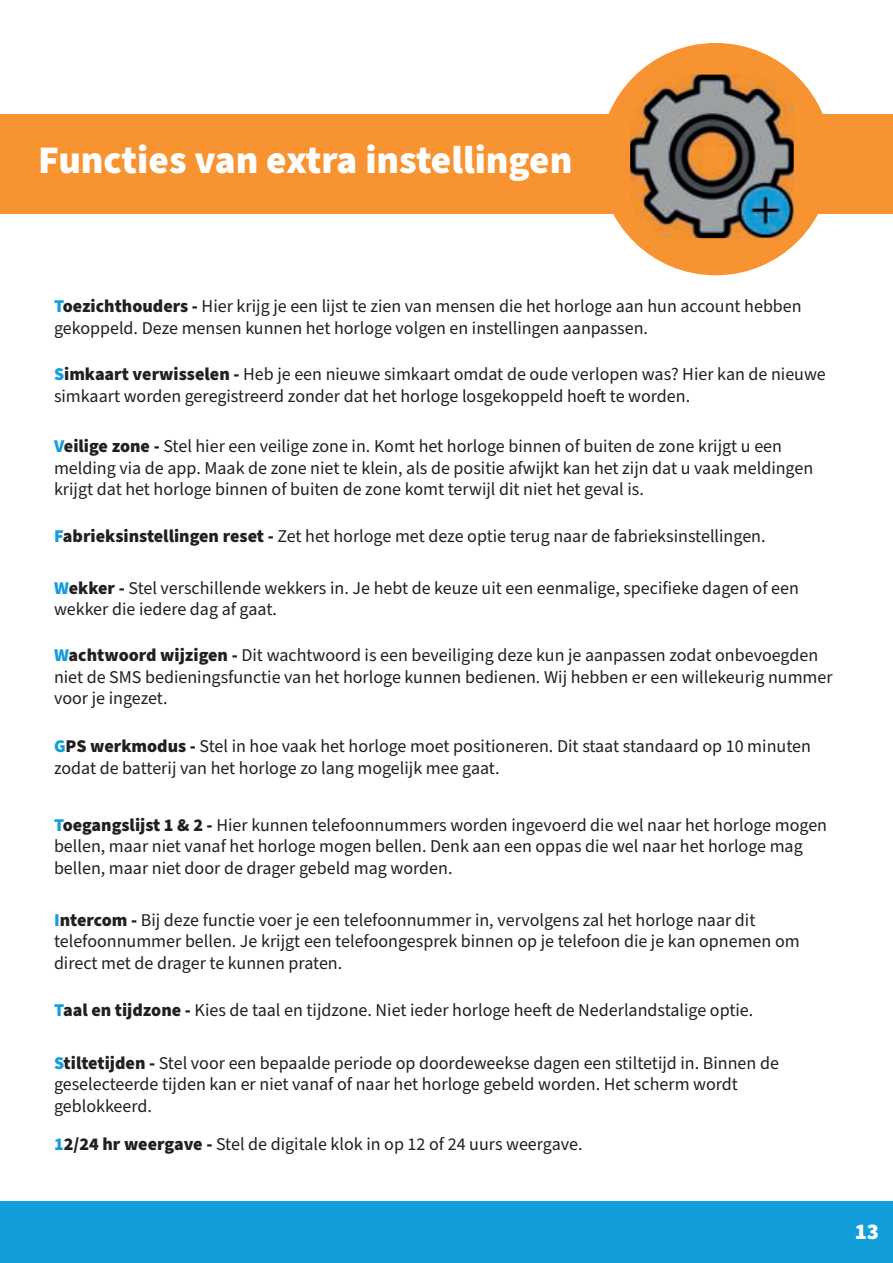
<style>
.page{position:relative;width:893px;height:1263px;background:#fff}
.page>*{position:absolute;margin:0;border:0;box-sizing:border-box;transform-origin:0 0}
.t1{font:900 39px "Source Sans Pro";color:#fff}
.t2{font:900 22.5px "Source Sans Pro";color:#fff}
.t3{font:18px/21.6px "Source Sans Pro";color:#231f20}
.s1{font-weight:900;color:#119eda}
.s2{font-weight:900}
</style>
<div class="page">
<div style="left:0;top:114px;width:893px;height:100px;background:#f79330"></div>
<svg style="left:599px;top:43px;width:233px;height:232px"></svg>
<img style="left:630px;top:75px;width:46px;height:159px">
<div style="left:0;top:1201px;width:893px;height:62px;background:#119eda"></div>
<h1 class="t1" style="left:38px;top:144px;width:536px">Functies van extra instellingen</h1>
<p class="t3" style="left:54px;top:296px;width:749px"><span class="s1">T</span><span class="s2">oezichthouders -</span> Hier krijg je een lijst te zien van mensen die het horloge aan hun account hebben gekoppeld. Deze mensen kunnen het horloge volgen en instellingen aanpassen.</p>
<p class="t3" style="left:54px;top:364px;width:773px"><span class="s1">S</span><span class="s2">imkaart verwisselen -</span> Heb je een nieuwe simkaart omdat de oude verlopen was? Hier kan de nieuwe simkaart worden geregistreerd zonder dat het horloge losgekoppeld hoeft te worden.</p>
<p class="t3" style="left:54px;top:436px;width:761px"><span class="s1">V</span><span class="s2">eilige zone -</span> Stel hier een veilige zone in. Komt het horloge binnen of buiten de zone krijgt u een melding via de app. Maak de zone niet te klein, als de positie afwijkt kan het zijn dat u vaak meldingen krijgt dat het horloge binnen of buiten de zone komt terwijl dit niet het geval is.</p>
<p class="t3" style="left:54px;top:526px;width:713px"><span class="s1">F</span><span class="s2">abrieksinstellingen reset -</span> Zet het horloge met deze optie terug naar de fabrieksinstellingen.</p>
<p class="t3" style="left:54px;top:578px;width:746px"><span class="s1">W</span><span class="s2">ekker -</span> Stel verschillende wekkers in. Je hebt de keuze uit een eenmalige, specifieke dagen of een wekker die iedere dag af gaat.</p>
<p class="t3" style="left:54px;top:645px;width:780px"><span class="s1">W</span><span class="s2">achtwoord wijzigen -</span> Dit wachtwoord is een beveiliging deze kun je aanpassen zodat onbevoegden niet de SMS bedieningsfunctie van het horloge kunnen bedienen. Wij hebben er een willekeurig nummer voor je ingezet.</p>
<p class="t3" style="left:54px;top:736px;width:758px"><span class="s1">G</span><span class="s2">PS werkmodus -</span> Stel in hoe vaak het horloge moet positioneren. Dit staat standaard op 10 minuten zodat de batterij van het horloge zo lang mogelijk mee gaat.</p>
<p class="t3" style="left:54px;top:815px;width:775px"><span class="s1">T</span><span class="s2">oegangslijst 1 &amp; 2 -</span> Hier kunnen telefoonnummers worden ingevoerd die wel naar het horloge mogen bellen, maar niet vanaf het horloge mogen bellen. Denk aan een oppas die wel naar het horloge mag bellen, maar niet door de drager gebeld mag worden.</p>
<p class="t3" style="left:54px;top:910px;width:747px"><span class="s1">I</span><span class="s2">ntercom -</span> Bij deze functie voer je een telefoonnummer in, vervolgens zal het horloge naar dit telefoonnummer bellen. Je krijgt een telefoongesprek binnen op je telefoon die je kan opnemen om direct met de drager te kunnen praten.</p>
<p class="t3" style="left:54px;top:1000px;width:701px"><span class="s1">T</span><span class="s2">aal en tijdzone -</span> Kies de taal en tijdzone. Niet ieder horloge heeft de Nederlandstalige optie.</p>
<p class="t3" style="left:54px;top:1053px;width:726px"><span class="s1">S</span><span class="s2">tiltetijden -</span> Stel voor een bepaalde periode op doordeweekse dagen een stiltetijd in. Binnen de geselecteerde tijden kan er niet vanaf of naar het horloge gebeld worden. Het scherm wordt geblokkeerd.</p>
<p class="t3" style="left:54px;top:1134px;width:530px"><span class="s1">1</span><span class="s2">2/24 hr weergave -</span> Stel de digitale klok in op 12 of 24 uurs weergave.</p>
<p class="t2" style="left:855px;top:1223px;width:26px">13</p>
</div>
